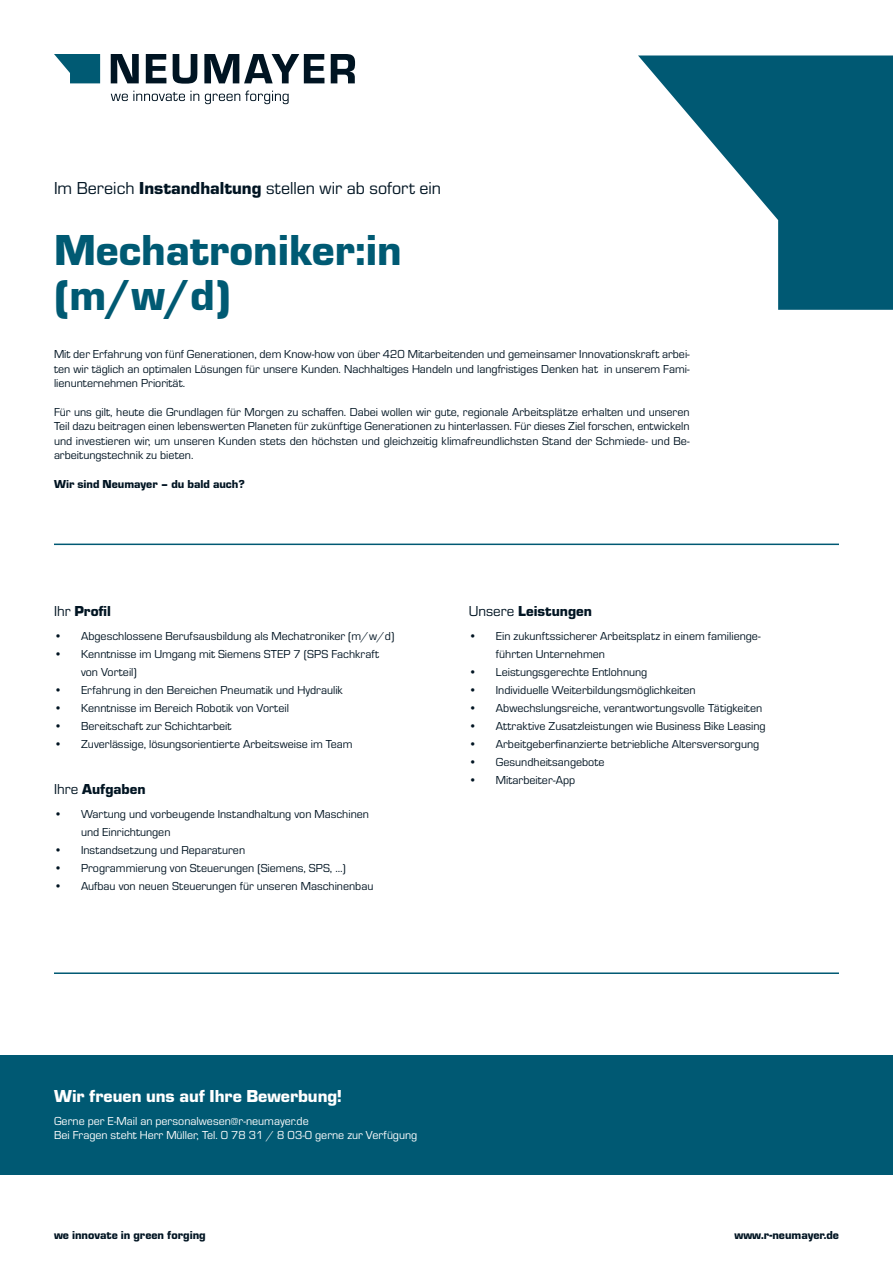
<style>
.page{position:relative;width:893px;height:1263px;background:#fff}
.page>*{position:absolute;margin:0;border:0;box-sizing:border-box;transform-origin:0 0}
.t1{font:900 45px "Eurostile";color:#005a73}
.t2{font:18px "Eurostile";color:#001422}
.t3{font:900 18px "Eurostile";color:#fff}
.t4{font:900 15px "Eurostile";color:#001422}
.t5{font:12px/14.4px "Eurostile";color:#001422}
.t6{font:12px "Eurostile";color:#fff}
.t7{font:900 12px "Eurostile";color:#001422}
.s1{font-weight:900}
.s2{font-weight:400}
</style>
<div class="page">
<svg style="left:54px;top:54px;width:46px;height:29px"></svg>
<svg style="left:111px;top:54px;width:28px;height:29px"></svg>
<svg style="left:146px;top:54px;width:20px;height:29px"></svg>
<svg style="left:173px;top:54px;width:24px;height:30px"></svg>
<svg style="left:204px;top:54px;width:120px;height:29px"></svg>
<svg style="left:331px;top:54px;width:24px;height:29px"></svg>
<svg style="left:111px;top:91px;width:88px;height:10px"></svg>
<svg style="left:205px;top:91px;width:84px;height:13px"></svg>
<div style="left:0;top:1054px;width:893px;height:120px;background:#005973"></div>
<hr style="left:54px;top:544px;width:785px;height:1px;background:#005973">
<hr style="left:54px;top:972px;width:785px;height:2px;background:#005973">
<svg style="left:638px;top:56px;width:255px;height:254px;fill:#005973"></svg>
<p class="t2" style="left:54px;top:176px;width:389px">Im Bereich <span class="s1">Instandhaltung</span> stellen wir ab sofort ein</p>
<p class="t1" style="left:54px;top:218px;width:349px">Mechatroniker:in</p>
<p class="t1" style="left:54px;top:263px;width:178px">(m/w/d)</p>
<p class="t5" style="left:54px;top:347px;width:637px;text-align:justify">Mit der Erfahrung von fünf Generationen, dem Know-how von über 420 Mitarbeitenden und gemeinsamer Innovationskraft arbei&shy;ten wir täglich an optimalen Lösungen für unsere Kunden. Nachhaltiges Handeln und langfristiges Denken hat in unserem Fami&shy;lienunternehmen Priorität.</p>
<p class="t5" style="left:54px;top:404px;width:637px;text-align:justify">Für uns gilt, heute die Grundlagen für Morgen zu schaffen. Dabei wollen wir gute, regionale Arbeitsplätze erhalten und unseren Teil dazu beitragen einen lebenswerten Planeten für zukünftige Generationen zu hinterlassen. Für dieses Ziel forschen, entwickeln und investieren wir, um unseren Kunden stets den höchsten und gleichzeitig klimafreundlichsten Stand der Schmiede- und Be&shy;arbeitungstechnik zu bieten.</p>
<p class="t7" style="left:54px;top:475px;width:192px">Wir sind Neumayer – du bald auch?</p>
<p class="t4" style="left:54px;top:600px;width:59px"><span class="s2">Ihr</span> Profil</p>
<p class="t5" style="left:54px;top:628px;width:342px">• Abgeschlossene Berufsausbildung als Mechatroniker (m/w/d)</p>
<p class="t5" style="left:81px;top:644px;width:300px;line-height:18px;text-indent:-27px">• Kenntnisse im Umgang mit Siemens STEP 7 (SPS Fachkraft von Vorteil)</p>
<p class="t5" style="left:54px;top:682px;width:290px">• Erfahrung in den Bereichen Pneumatik und Hydraulik</p>
<p class="t5" style="left:54px;top:700px;width:236px">• Kenntnisse im Bereich Robotik von Vorteil</p>
<p class="t5" style="left:54px;top:718px;width:179px">• Bereitschaft zur Schichtarbeit</p>
<p class="t5" style="left:54px;top:736px;width:300px">• Zuverlässige, lösungsorientierte Arbeitsweise im Team</p>
<p class="t4" style="left:54px;top:778px;width:93px"><span class="s2">Ihre</span> Aufgaben</p>
<p class="t5" style="left:81px;top:804px;width:289px;line-height:18px;text-indent:-27px">• Wartung und vorbeugende Instandhaltung von Maschinen und Einrichtungen</p>
<p class="t5" style="left:54px;top:842px;width:193px">• Instandsetzung und Reparaturen</p>
<p class="t5" style="left:54px;top:860px;width:293px">• Programmierung von Steuerungen (Siemens, SPS, …)</p>
<p class="t5" style="left:54px;top:878px;width:321px">• Aufbau von neuen Steuerungen für unseren Maschinenbau</p>
<p class="t4" style="left:469px;top:600px;width:125px"><span class="s2">Unsere</span> Leistungen</p>
<p class="t5" style="left:496px;top:626px;width:266px;line-height:18px;text-indent:-27px">• Ein zukunftssicherer Arbeitsplatz in einem familienge&shy;führten Unternehmen</p>
<p class="t5" style="left:469px;top:664px;width:180px">• Leistungsgerechte Entlohnung</p>
<p class="t5" style="left:469px;top:682px;width:228px">• Individuelle Weiterbildungsmöglichkeiten</p>
<p class="t5" style="left:469px;top:700px;width:295px">• Abwechslungsreiche, verantwortungsvolle Tätigkeiten</p>
<p class="t5" style="left:469px;top:718px;width:298px">• Attraktive Zusatzleistungen wie Business Bike Leasing</p>
<p class="t5" style="left:469px;top:736px;width:292px">• Arbeitgeberfinanzierte betriebliche Altersversorgung</p>
<p class="t5" style="left:469px;top:754px;width:137px">• Gesundheitsangebote</p>
<p class="t5" style="left:469px;top:772px;width:108px">• Mitarbeiter-App</p>
<p class="t3" style="left:54px;top:1083px;width:290px">Wir freuen uns auf Ihre Bewerbung!</p>
<p class="t6" style="left:54px;top:1112px;width:256px">Gerne per E-Mail an personalwesen@r-neumayer.de</p>
<p class="t6" style="left:54px;top:1127px;width:365px">Bei Fragen steht Herr Müller, Tel. 0 78 31 / 8 03-0 gerne zur Verfügung</p>
<p class="t7" style="left:54px;top:1226px;width:153px">we innovate in green forging</p>
<p class="t7" style="left:734px;top:1226px;width:106px">www.r-neumayer.de</p>
</div>
